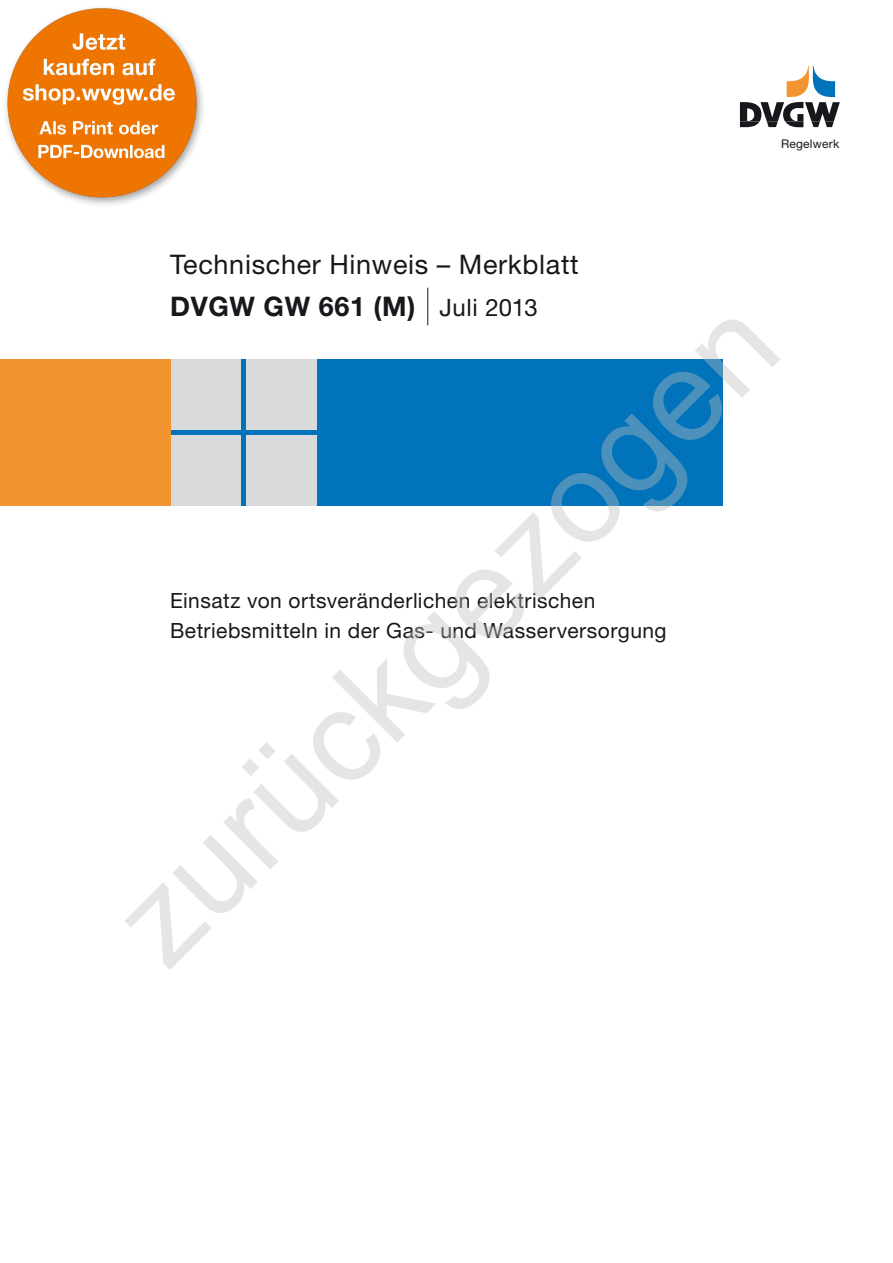
<style>
.page{position:relative;width:893px;height:1263px;background:#fff}
.page>*{position:absolute;margin:0;border:0;box-sizing:border-box;transform-origin:0 0}
.t1{font:129px "Arial";color:rgb(191 191 191/.4)}
.A_Titelblatt_Typ{font:27px "Helvetica Neue";letter-spacing:.025em;color:#1a171c}
.A_Titelblatt_Typ2_fe{font:700 27px "Helvetica Neue";letter-spacing:.025em;color:#1a171c}
.A_Titel_1_Seite{font:21px/30px "Helvetica Neue";letter-spacing:.02em;color:#1a171c}
.A_Fließtext{font:12px "Helvetica Neue";letter-spacing:.02em;color:#1a171c}
.s1{font-weight:400;font-size:24px}
</style>
<div class="page">
<svg style="left:740px;top:66px;width:100px;height:62px"></svg>
<hr style="left:427px;top:288px;width:1px;height:37px;background:#1a171c">
<div style="left:0;top:359px;width:723px;height:147px;background:#0073ba"></div>
<div style="left:170px;top:359px;width:71px;height:71px;background:#d9dadb"></div>
<div style="left:246px;top:359px;width:71px;height:71px;background:#d9dadb"></div>
<div style="left:170px;top:435px;width:71px;height:71px;background:#d9dadb"></div>
<div style="left:246px;top:435px;width:71px;height:71px;background:#d9dadb"></div>
<div style="left:0;top:359px;width:170px;height:147px;background:#f29430"></div>
<img style="left:5px;top:7px;width:198px;height:198px">
<p class="A_Fließtext" style="left:781px;top:137px;width:60px">Regelwerk</p>
<p class="A_Titelblatt_Typ" style="left:170px;top:249px;width:410px">Technischer Hinweis – Merkblatt</p>
<p class="A_Titelblatt_Typ2_fe" style="left:170px;top:290px;width:369px">DVGW GW 661 (M) <span class="s1">Juli 2013</span></p>
<h1 class="t1" style="left:73px;top:877px;width:876px;rotate:-45deg">zurückgezogen</h1>
<p class="A_Titel_1_Seite" style="left:170px;top:585px;width:498px">Einsatz von ortsveränderlichen elektrischen<br>Betriebsmitteln in der Gas- und Wasserversorgung</p>
</div>
